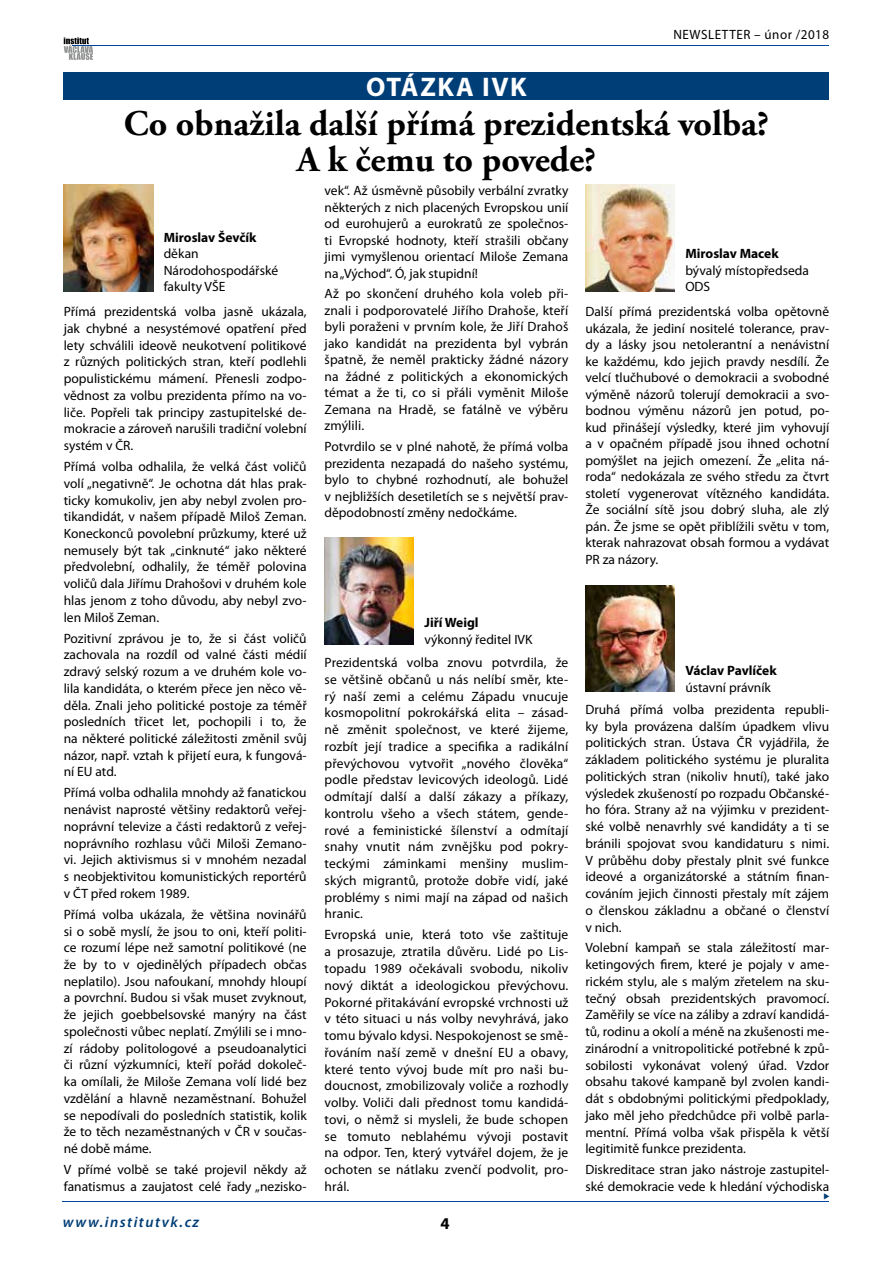
<style>
.page{position:relative;width:893px;height:1263px;background:#fff}
.page>*{position:absolute;margin:0;border:0;box-sizing:border-box;transform-origin:0 0}
.t1{font:700 36px/36px "Adobe Garamond Pro";color:#000;text-align:center}
.t2{font:700 27px "Myriad Pro";letter-spacing:.06em;color:#fff}
.t3{font:700 16.5px "Myriad Pro";color:#000}
.t4{font:italic 600 15px "Myriad Pro";letter-spacing:.1em;color:#003e77}
.t5{font:13.5px/16.8px "Myriad Pro";color:#000;text-align:justify}
.t6{font:700 13.5px "Myriad Pro";color:#000}
.t7{font:13.5px "Myriad Pro";letter-spacing:.04em;color:#000}
</style>
<div class="page">
<svg style="left:64px;top:37px;width:29px;height:23px"></svg>
<hr style="left:72px;top:45px;width:242px;height:1px;background:#004799">
<hr style="left:149px;top:45px;width:679px;height:1px;background:#004799">
<hr style="left:63px;top:1201px;width:765px;height:1px;background:#004799">
<img style="left:64px;top:185px;width:89px;height:106px">
<img style="left:585px;top:185px;width:90px;height:106px">
<img style="left:585px;top:585px;width:90px;height:107px">
<div style="left:64px;top:72px;width:765px;height:28px;background:#003e77"></div>
<img style="left:325px;top:538px;width:89px;height:106px">
<p class="t7" style="left:673px;top:27px;width:157px">NEWSLETTER – únor /2018</p>
<h2 class="t2" style="left:366px;top:72px;width:162px">OTÁZKA IVK</h2>
<h1 class="t1" style="left:124px;top:106px;width:647px">Co obnažila další přímá prezidentská volba?<br>A k čemu to povede?</h1>
<p class="t5" style="left:325px;top:183px;width:245px">vek“. Až úsměvně působily verbální zvratky některých z nich placených Evropskou unií od eurohujerů a eurokratů ze společnos&shy;ti Evropské hodnoty, kteří strašili občany jimi vymyšlenou orientací Miloše Zemana na„Východ“. Ó, jak stupidní!</p>
<p class="t5" style="left:325px;top:286px;width:245px">Až po skončení druhého kola voleb při&shy;znali i podporovatelé Jiřího Drahoše, kteří byli poraženi v prvním kole, že Jiří Drahoš jako kandidát na prezidenta byl vybrán špatně, že neměl prakticky žádné názory na žádné z politických a ekonomických témat a že ti, co si přáli vyměnit Miloše Zemana na Hradě, se fatálně ve výběru zmýlili.</p>
<p class="t5" style="left:325px;top:439px;width:245px">Potvrdilo se v plné nahotě, že přímá volba prezidenta nezapadá do našeho systému, bylo to chybné rozhodnutí, ale bohužel v nejbližších desetiletích se s největší prav&shy;děpodobností změny nedočkáme.</p>
<p class="t6" style="left:164px;top:230px;width:94px">Miroslav Ševčík</p>
<p class="t5" style="left:164px;top:246px;width:116px;text-align:left">děkan<br>Národohospodářské fakulty VŠE</p>
<p class="t6" style="left:685px;top:246px;width:95px">Miroslav Macek</p>
<p class="t5" style="left:685px;top:262px;width:125px">bývalý místopředseda<br>ODS</p>
<p class="t5" style="left:585px;top:304px;width:245px">Další přímá prezidentská volba opětovně ukázala, že jediní nositelé tolerance, prav&shy;dy a lásky jsou netolerantní a nenávistní ke každému, kdo jejich pravdy nesdílí. Že velcí tlučhubové o demokracii a svobodné výměně názorů tolerují demokracii a svo&shy;bodnou výměnu názorů jen potud, po&shy;kud přinášejí výsledky, které jim vyhovují a v opačném případě jsou ihned ochotní pomýšlet na jejich omezení. Že „elita ná&shy;roda“ nedokázala ze svého středu za čtvrt století vygenerovat vítězného kandidáta.<br>Že sociální sítě jsou dobrý sluha, ale zlý pán. Že jsme se opět přiblížili světu v tom, kterak nahrazovat obsah formou a vydávat PR za názory.</p>
<p class="t5" style="left:64px;top:304px;width:244px">Přímá prezidentská volba jasně ukázala, jak chybné a nesystémové opatření před lety schválili ideově neukotvení politikové z různých politických stran, kteří podlehli populistickému mámení. Přenesli zodpo&shy;vědnost za volbu prezidenta přímo na vo&shy;liče. Popřeli tak principy zastupitelské de&shy;mokracie a zároveň narušili tradiční volební systém v ČR.</p>
<p class="t5" style="left:64px;top:458px;width:244px">Přímá volba odhalila, že velká část voličů volí „negativně“. Je ochotna dát hlas prak&shy;ticky komukoliv, jen aby nebyl zvolen pro&shy;tikandidát, v našem případě Miloš Zeman.<br>Koneckonců povolební průzkumy, které už nemusely být tak „cinknuté“ jako některé předvolební, odhalily, že téměř polovina voličů dala Jiřímu Drahošovi v druhém kole hlas jenom z toho důvodu, aby nebyl zvo&shy;len Miloš Zeman.</p>
<p class="t5" style="left:64px;top:630px;width:244px">Pozitivní zprávou je to, že si část voličů zachovala na rozdíl od valné části médií zdravý selský rozum a ve druhém kole vo&shy;lila kandidáta, o kterém přece jen něco vě&shy;děla. Znali jeho politické postoje za téměř posledních třicet let, pochopili i to, že na některé politické záležitosti změnil svůj názor, např. vztah k přijetí eura, k fungová&shy;ní EU atd.</p>
<p class="t5" style="left:64px;top:785px;width:244px">Přímá volba odhalila mnohdy až fanatickou nenávist naprosté většiny redaktorů veřej&shy;noprávní televize a části redaktorů z veřej&shy;noprávního rozhlasu vůči Miloši Zemano&shy;vi. Jejich aktivismus si v mnohém nezadal s neobjektivitou komunistických reportérů v ČT před rokem 1989.</p>
<p class="t5" style="left:64px;top:906px;width:244px">Přímá volba ukázala, že většina novinářů si o sobě myslí, že jsou to oni, kteří politi&shy;ce rozumí lépe než samotní politikové (ne že by to v ojedinělých případech občas neplatilo). Jsou nafoukaní, mnohdy hloupí a povrchní. Budou si však muset zvyknout, že jejich goebbelsovské manýry na část společnosti vůbec neplatí. Zmýlili se i mno&shy;zí rádoby politologové a pseudoanalytici či různí výzkumníci, kteří pořád dokoleč&shy;ka omílali, že Miloše Zemana volí lidé bez vzdělání a hlavně nezaměstnaní. Bohužel se nepodívali do posledních statistik, kolik že to těch nezaměstnaných v ČR v součas&shy;né době máme.</p>
<p class="t5" style="left:64px;top:1161px;width:244px">V přímé volbě se také projevil někdy až fanatismus a zaujatost celé řady „nezisko-</p>
<p class="t6" style="left:424px;top:615px;width:56px">Jiří Weigl</p>
<p class="t5" style="left:325px;top:628px;width:245px;line-height:23px;text-indent:100px">výkonný ředitel IVK<br>Prezidentská volba znovu potvrdila, že</p>
<p class="t5" style="left:325px;top:671px;width:245px">se většině občanů u nás nelíbí směr, kte&shy;rý naší zemi a celému Západu vnucuje kosmopolitní pokrokářská elita – zásad&shy;ně změnit společnost, ve které žijeme, rozbít její tradice a specifika a radikální převýchovou vytvořit „nového člověka“ podle představ levicových ideologů. Lidé odmítají další a další zákazy a příkazy, kontrolu všeho a všech státem, gende&shy;rové a feministické šílenství a odmítají snahy vnutit nám zvnějšku pod pokry&shy;teckými záminkami menšiny muslim&shy;ských migrantů, protože dobře vidí, jaké problémy s nimi mají na západ od našich hranic.</p>
<p class="t5" style="left:325px;top:927px;width:245px">Evropská unie, která toto vše zaštituje a prosazuje, ztratila důvěru. Lidé po Lis&shy;topadu 1989 očekávali svobodu, nikoliv nový diktát a ideologickou převýchovu.<br>Pokorné přitakávání evropské vrchnosti už v této situaci u nás volby nevyhrává, jako tomu bývalo kdysi. Nespokojenost se smě&shy;řováním naší země v dnešní EU a obavy, které tento vývoj bude mít pro naši bu&shy;doucnost, zmobilizovaly voliče a rozhodly volby. Voliči dali přednost tomu kandidá&shy;tovi, o němž si mysleli, že bude schopen se tomuto neblahému vývoji postavit na odpor. Ten, který vytvářel dojem, že je ochoten se nátlaku zvenčí podvolit, pro&shy;hrál.</p>
<p class="t6" style="left:685px;top:663px;width:93px">Václav Pavlíček</p>
<p class="t5" style="left:685px;top:679px;width:87px">ústavní právník</p>
<p class="t5" style="left:585px;top:701px;width:245px">Druhá přímá volba prezidenta republi&shy;ky byla provázena dalším úpadkem vlivu politických stran. Ústava ČR vyjádřila, že základem politického systému je pluralita politických stran (nikoliv hnutí), také jako výsledek zkušeností po rozpadu Občanské&shy;ho fóra. Strany až na výjimku v prezident&shy;ské volbě nenavrhly své kandidáty a ti se bránili spojovat svou kandidaturu s nimi.<br>V průběhu doby přestaly plnit své funkce ideové a organizátorské a státním finan&shy;cováním jejich činnosti přestaly mít zájem o členskou základnu a občané o členství v nich.</p>
<p class="t5" style="left:585px;top:940px;width:245px">Volební kampaň se stala záležitostí mar&shy;ketingových firem, které je pojaly v ame&shy;rickém stylu, ale s malým zřetelem na sku&shy;tečný obsah prezidentských pravomocí.<br>Zaměřily se více na záliby a zdraví kandidá&shy;tů, rodinu a okolí a méně na zkušenosti me&shy;zinárodní a vnitropolitické potřebné k způ&shy;sobilosti vykonávat volený úřad. Vzdor obsahu takové kampaně byl zvolen kandi&shy;dát s obdobnými politickými předpoklady, jako měl jeho předchůdce při volbě parla&shy;mentní. Přímá volba však přispěla k větší legitimitě funkce prezidenta.</p>
<p class="t5" style="left:585px;top:1161px;width:245px">Diskreditace stran jako nástroje zastupitel&shy;ské demokracie vede k hledání východiska</p>
<p class="t4" style="left:63px;top:1213px;width:138px">www.institutvk.cz</p>
<p class="t3" style="left:440px;top:1214px;width:11px">4</p>
</div>
